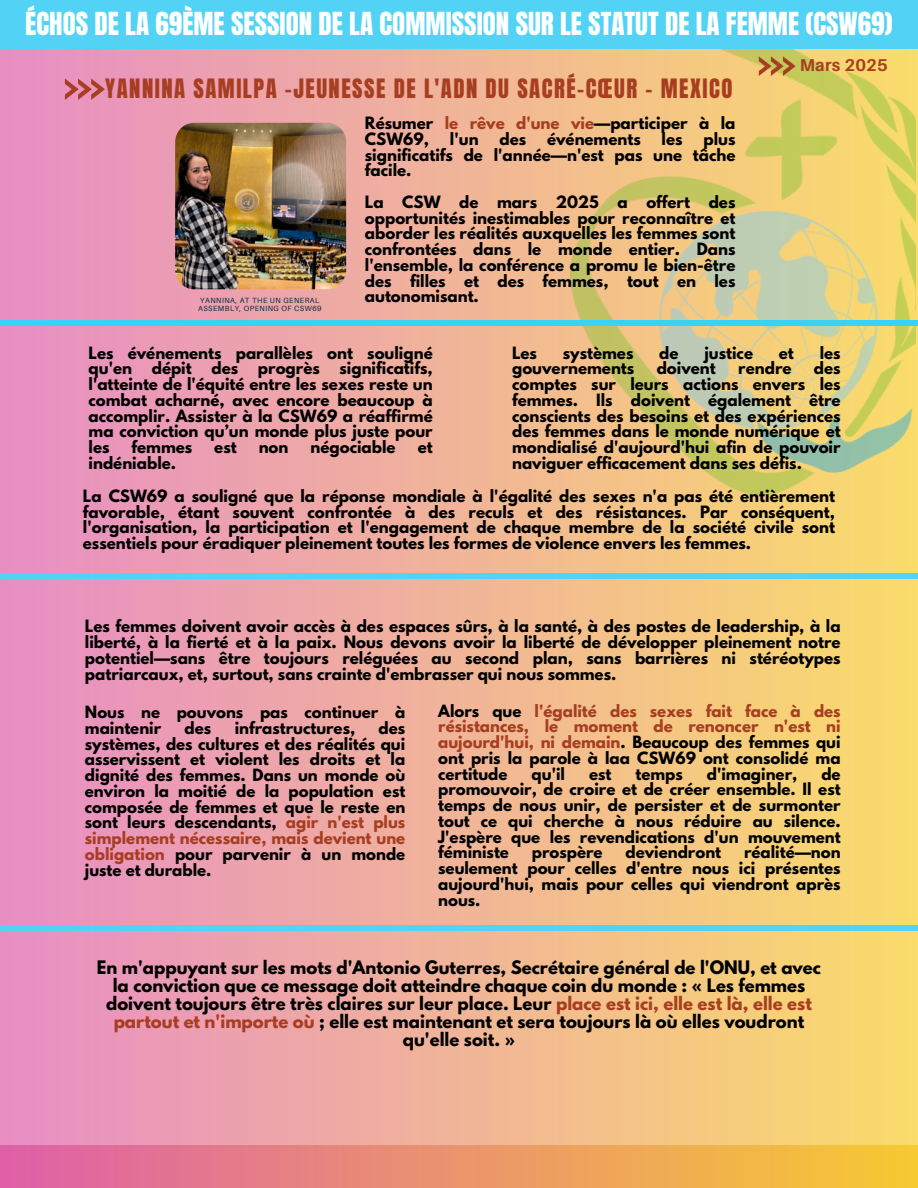
<style>
.page{position:relative;width:918px;height:1188px;background:#fff}
.page>*{position:absolute;margin:0;border:0;box-sizing:border-box;transform-origin:0 0}
.t1{font:27px "Anton";color:#fff}
.t2{font:22.65px "Anton";letter-spacing:.065em;color:#a73d21}
.t3{font:700 17.1px "Aileron";letter-spacing:.015em;color:#a73d21}
.t4{font:700 16.5px/18px "League Spartan";color:#000;text-align:center}
.t5{font:700 15px/15.8px "League Spartan";color:#000;text-align:justify}
.t6{font:700 15px/15.8px "League Spartan";color:#a73d21;text-align:justify}
.t7{font:7.5px/7.5px "Aileron";letter-spacing:.06em;color:#022a3d}
.s1{color:#a73d21}
.s2{color:#000}
</style>
<div class="page">
<div style="left:0;top:0;width:918px;height:1188px;background:linear-gradient(to right,#e78dc6,#fadc6b)"></div>
<img style="left:570px;top:48px;width:346px;height:448px">
<div style="left:0;top:321px;width:918px;height:5px;background:#39d2f4"></div>
<svg style="left:65px;top:79px;width:40px;height:21px"></svg>
<svg style="left:759px;top:56px;width:37px;height:19px"></svg>
<div style="left:0;top:0;width:918px;height:48px;background:#52d3f6"></div>
<div style="left:0;top:1145px;width:918px;height:43px;background:linear-gradient(to right,#df5fa8,#f7ca31)"></div>
<div style="left:0;top:573px;width:918px;height:6px;background:#52d3f6"></div>
<div style="left:0;top:926px;width:918px;height:5px;background:#52d3f6"></div>
<img style="left:175px;top:123px;width:171px;height:166px;border-radius:19px">
<h1 class="t1" style="left:25px;top:5px;width:869px">ÉCHOS DE LA 69ÈME SESSION DE LA COMMISSION SUR LE STATUT DE LA FEMME (CSW69)</h1>
<p class="t3" style="left:800px;top:54px;width:90px">Mars 2025</p>
<p class="t2" style="left:105px;top:72px;width:629px">YANNINA SAMILPA -JEUNESSE DE L'ADN DU SACRÉ-CŒUR - MEXICO</p>
<h3 class="t5" style="left:365px;top:117px;width:372px">Résumer <span class="s1">le rêve d'une vie</span>—participer à la<br>CSW69,</h3>
<h3 class="t5" style="left:365px;top:133px;width:372px;text-indent:339px">plus significatifs de l'année—n'est pas une tâche facile.</h3>
<h2 class="t5" style="left:365px;top:196px;width:372px">La CSW de mars 2025 a offert des opportunités inestimables pour reconnaître et aborder les réalités auxquelles les femmes sont confrontées dans le monde entier. Dans l'ensemble, la conférence a promu le bien-être des filles et des femmes, tout en les autonomisant.</h2>
<h3 class="t5" style="left:450px;top:133px;width:30px">l'un</h3>
<h3 class="t5" style="left:499px;top:133px;width:28px">des</h3>
<h3 class="t5" style="left:547px;top:133px;width:95px">événements</h3>
<h3 class="t5" style="left:662px;top:133px;width:22px">les</h3>
<h4 class="t7" style="left:198px;top:297px;width:125px">YANNINA, AT THE UN GENERAL<br>ASSEMBLY, OPENING OF CSW69</h4>
<p class="t5" style="left:89px;top:347px;width:346px">Les événements parallèles ont souligné qu'en</p>
<h4 class="t5" style="left:512px;top:347px;width:26px">Les</h4>
<h4 class="t5" style="left:563px;top:347px;width:72px">systèmes</h4>
<h4 class="t5" style="left:659px;top:347px;width:21px">de</h4>
<h4 class="t5" style="left:704px;top:347px;width:50px">justice</h4>
<h4 class="t5" style="left:779px;top:347px;width:17px">et</h4>
<h4 class="t5" style="left:820px;top:347px;width:22px">les</h4>
<h4 class="t5" style="left:512px;top:362px;width:124px">gouvernements</h4>
<h4 class="t5" style="left:657px;top:362px;width:61px">doivent</h4>
<h4 class="t5" style="left:738px;top:362px;width:55px">rendre</h4>
<p class="t5" style="left:89px;top:362px;width:346px;text-indent:251px">significatifs, l'atteinte de l'équité entre les sexes reste un combat acharné, avec encore beaucoup à accomplir. Assister à la CSW69 a réaffirmé ma conviction qu’un monde plus juste pour les</p>
<h4 class="t5" style="left:512px;top:362px;width:330px;text-indent:302px">des comptes sur leurs actions envers les femmes. Ils doivent également être conscients des besoins et des expériences des femmes dans le monde numérique et mondialisé d'aujourd'hui afin de pouvoir naviguer efficacement dans ses défis.</h4>
<h4 class="t5" style="left:83px;top:490px;width:754px">La CSW69 a souligné que la réponse mondiale à l'égalité des sexes n'a pas été entièrement favorable, étant souvent confrontée à des reculs et des résistances. Par conséquent, l'organisation, la participation et l'engagement de chaque membre de la société civile sont essentiels pour éradiquer pleinement toutes les formes de violence envers les femmes.</h4>
<p class="t5" style="left:152px;top:362px;width:42px">dépit</p>
<p class="t5" style="left:212px;top:362px;width:28px">des</p>
<p class="t5" style="left:258px;top:362px;width:63px">progrès</p>
<p class="t5" style="left:131px;top:441px;width:62px">femmes</p>
<p class="t5" style="left:214px;top:441px;width:24px">est</p>
<p class="t5" style="left:259px;top:441px;width:31px">non</p>
<p class="t5" style="left:311px;top:441px;width:87px">négociable</p>
<p class="t5" style="left:418px;top:441px;width:17px">et</p>
<p class="t5" style="left:89px;top:457px;width:89px">indéniable.</p>
<h4 class="t5" style="left:85px;top:620px;width:757px">Les femmes doivent avoir accès à des espaces sûrs, à la santé, à des postes de leadership, à la liberté, à la fierté et à la paix. Nous devons avoir la liberté de développer pleinement notre potentiel—sans être toujours reléguées au second plan, sans barrières ni stéréotypes patriarcaux, et, surtout, sans crainte d'embrasser qui nous sommes.</h4>
<h4 class="t6" style="left:438px;top:705px;width:404px"><span class="s2">Alors que</span> l'égalité des sexes fait face à des résistances, le moment de renoncer n'est ni aujourd'hui, ni demain<span class="s2">. Beaucoup des femmes qui ont pris la parole à laa CSW69 ont consolidé ma certitude</span></h4>
<p class="t5" style="left:85px;top:706px;width:322px">Nous ne pouvons pas continuer à maintenir</p>
<p class="t5" style="left:185px;top:722px;width:28px">des</p>
<p class="t5" style="left:235px;top:722px;width:122px">infrastructures,</p>
<p class="t5" style="left:85px;top:722px;width:322px;text-indent:294px">des systèmes, des cultures et des réalités qui asservissent et violent les droits et la dignité des femmes. Dans un monde où environ la moitié de la population est composée de femmes et que le reste en sont leurs descendants, <span class="s1">agir n'est plus simplement nécessaire, mais devient une obligation</span> pour parvenir à un monde juste et durable.</p>
<h4 class="t5" style="left:438px;top:768px;width:404px;text-indent:383px">de promouvoir, de croire et de créer ensemble. Il est temps de nous unir, de persister et de surmonter tout ce qui cherche à nous réduire au silence.<br>J'espère que les revendications d'un mouvement féministe</h4>
<h4 class="t5" style="left:532px;top:768px;width:35px">qu'il</h4>
<h4 class="t5" style="left:589px;top:768px;width:24px">est</h4>
<h4 class="t5" style="left:635px;top:768px;width:49px">temps</h4>
<h4 class="t5" style="left:707px;top:768px;width:92px">d'imaginer,</h4>
<h4 class="t5" style="left:438px;top:846px;width:404px;text-indent:306px">réalité—non seulement pour celles d'entre nous ici présentes aujourd'hui, mais pour celles qui viendront après nous.</h4>
<h4 class="t5" style="left:532px;top:846px;width:72px">prospère</h4>
<h4 class="t5" style="left:626px;top:846px;width:97px">deviendront</h4>
<p class="t4" style="left:97px;top:961px;width:726px">En m'appuyant sur les mots d'Antonio Guterres, Secrétaire général de l'ONU, et avec la conviction que ce message doit atteindre chaque coin du monde : « Les femmes doivent toujours être très claires sur leur place. Leur <span class="s1">place est ici, elle est là, elle est partout et n'importe où</span> ; elle est maintenant et sera toujours là où elles voudront qu'elle soit. »</p>
</div>
